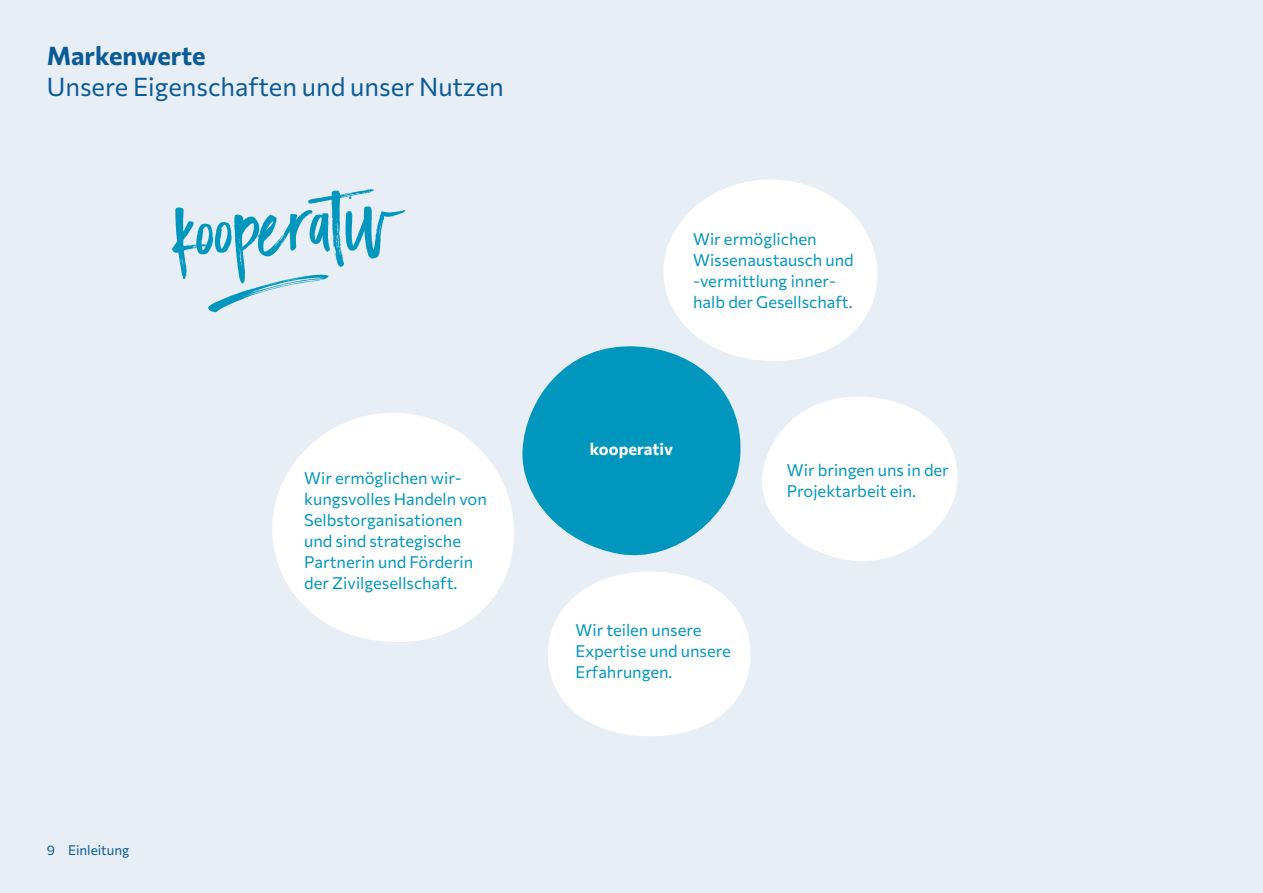
<style>
.page{position:relative;width:1263px;height:893px;background:#e7eef5}
.page>*{position:absolute;margin:0;border:0;box-sizing:border-box;transform-origin:0 0}
.t1{font:82.5px "Black Diamond";color:#0096be}
.t2{font:25.5px "Commissioner";color:#0a5a96}
.t3{font:700 25.5px "Commissioner";color:#0a5a96}
.t4{font:16.5px/21px "Commissioner";color:#0096be}
.t5{font:700 16.5px "Commissioner";color:#fff}
.t6{font:13.5px "Commissioner";color:#0a5a96}
</style>
<div class="page">
<svg style="left:663px;top:179px;width:215px;height:182px"></svg>
<svg style="left:762px;top:396px;width:196px;height:165px"></svg>
<svg style="left:548px;top:571px;width:203px;height:165px"></svg>
<svg style="left:272px;top:413px;width:242px;height:229px;fill:#fff"></svg>
<svg style="left:522px;top:342px;width:223px;height:214px;fill:#0096be"></svg>
<h2 class="t3" style="left:47px;top:36px;width:160px">Markenwerte</h2>
<h2 class="t2" style="left:47px;top:67px;width:458px">Unsere Eigenschaften und unser Nutzen</h2>
<h1 class="t1" style="left:174px;top:182px;width:223px;rotate:-5deg">kooperativ</h1>
<p class="t6" style="left:47px;top:839px;width:84px">9 Einleitung</p>
<p class="t4" style="left:304px;top:466px;width:184px">Wir ermöglichen wir&shy;kungsvolles Handeln von<br>Selbstorganisationen und sind strategische<br>Partnerin und Förderin der Zivilgesellschaft.</p>
<p class="t4" style="left:693px;top:228px;width:162px">Wir ermöglichen<br>Wissenaustausch und -vermittlung inner&shy;halb der Gesellschaft.</p>
<p class="t5" style="left:590px;top:436px;width:85px">kooperativ</p>
<p class="t4" style="left:787px;top:458px;width:163px">Wir bringen uns in der<br>Projektarbeit ein.</p>
<p class="t4" style="left:576px;top:618px;width:157px">Wir teilen unsere<br>Expertise und unsere<br>Erfahrungen.</p>
</div>
